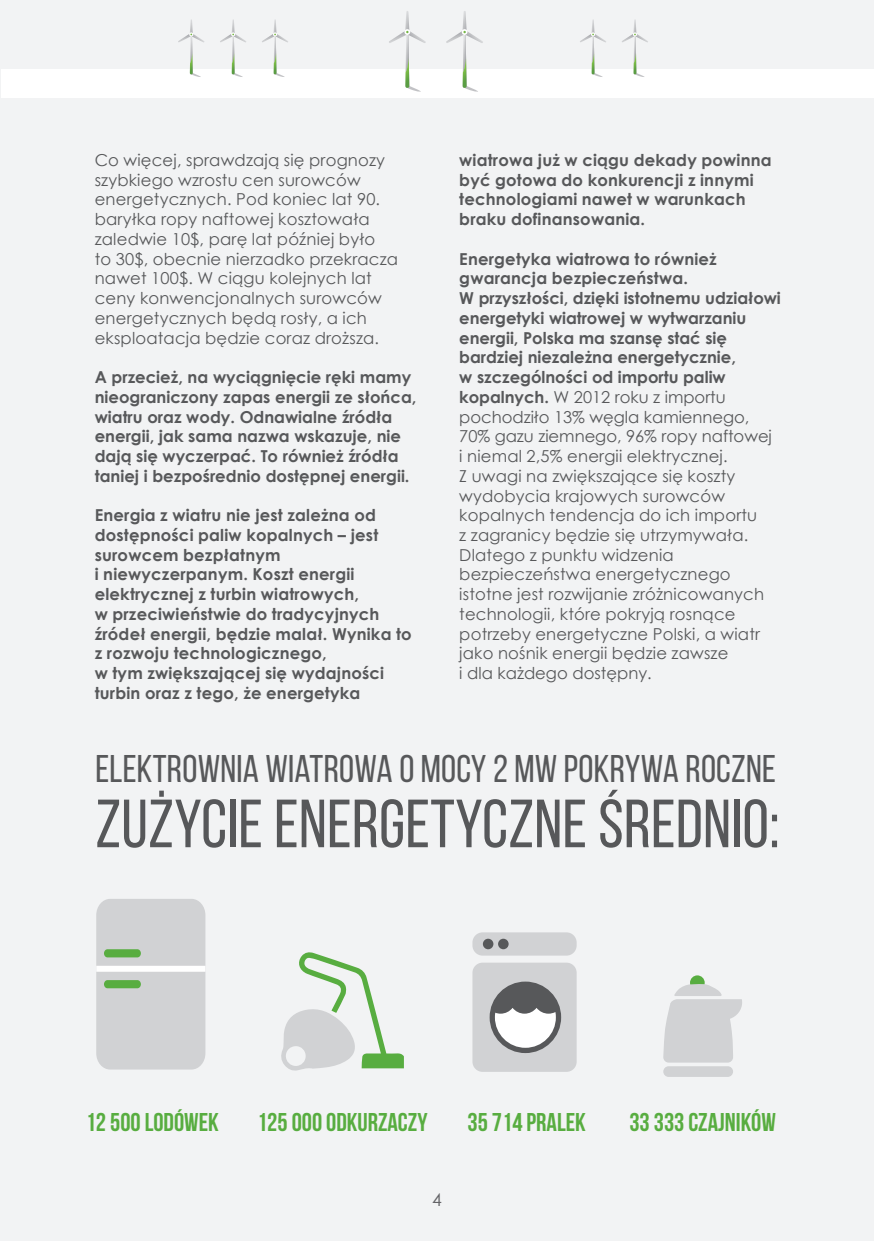
<style>
.page{position:relative;width:874px;height:1241px;background:#fff}
.page>*{position:absolute;margin:0;border:0;box-sizing:border-box;transform-origin:0 0}
.t1{font:67.9px "Bebas Neue";letter-spacing:.005em;color:#57585a}
.t2{font:38.5px "Bebas Neue";letter-spacing:.005em;color:#57585a}
.t3{font:700 25.72px "Bebas Neue";color:#58ad40}
.t4{font:17.5px "Century Gothic";color:#636366}
.t5{font:16.45px/19.8px "Century Gothic";letter-spacing:.01em;color:#57585a}
.t6{font:700 16.45px/19.8px "Century Gothic";letter-spacing:.01em;color:#57585a}
.s1{font-weight:700}
</style>
<div class="page">
<div style="left:0;top:0;width:873px;height:1240px;background:#f2f3f4"></div>
<div style="left:96px;top:898px;width:109px;height:171px;background:#d1d2d4"></div>
<div style="left:96px;top:965px;width:109px;height:6px;background:#fff"></div>
<div style="left:104px;top:949px;width:37px;height:8px;background:#58ad40;border-radius:4px"></div>
<div style="left:104px;top:979px;width:37px;height:9px;background:#58ad40;border-radius:4px"></div>
<svg style="left:280px;top:951px;width:123px;height:120px"></svg>
<div style="left:689px;top:975px;width:15px;height:14px;background:#58ad40;border-radius:50%"></div>
<div style="left:663px;top:1066px;width:69px;height:10px;background:#d1d2d4;border-radius:5px"></div>
<svg style="left:663px;top:983px;width:78px;height:79px"></svg>
<div style="left:472px;top:962px;width:104px;height:109px;background:#d1d2d4;border-radius:10px"></div>
<div style="left:472px;top:932px;width:104px;height:23px;background:#d1d2d4;border-radius:10px"></div>
<svg style="left:489px;top:981px;width:72px;height:71px"></svg>
<div style="left:494px;top:986px;width:61px;height:61px;background:#57585a;border-radius:50%"></div>
<svg style="left:494px;top:1007px;width:61px;height:40px"></svg>
<div style="left:482px;top:938px;width:11px;height:11px;background:#57585a;border-radius:50%"></div>
<div style="left:498px;top:938px;width:10px;height:11px;background:#57585a;border-radius:50%"></div>
<p class="t5" style="left:95px;top:150px;width:305px">Co więcej, sprawdzają się prognozy szybkiego wzrostu cen surowców energetycznych. Pod koniec lat 90. baryłka ropy naftowej kosztowała zaledwie 10$, parę lat później było<br>to 30$, obecnie nierzadko przekracza nawet 100$. W ciągu kolejnych lat ceny konwencjonalnych surowców energetycznych będą rosły, a ich eksploatacja będzie coraz droższa.</p>
<p class="t6" style="left:95px;top:366px;width:323px">A przecież, na wyciągnięcie ręki mamy nieograniczony zapas energii ze słońca, wiatru oraz wody. Odnawialne źródła energii, jak sama nazwa wskazuje, nie dają się wyczerpać. To również źródła taniej i bezpośrednio dostępnej energii.</p>
<p class="t6" style="left:95px;top:504px;width:318px">Energia z wiatru nie jest zależna od dostępności paliw kopalnych – jest surowcem bezpłatnym<br>i niewyczerpanym. Koszt energii elektrycznej z turbin wiatrowych,<br>w przeciwieństwie do tradycyjnych źródeł energii, będzie malał. Wynika to z rozwoju technologicznego,<br>w tym zwiększającej się wydajności turbin oraz z tego, że energetyka</p>
<p class="t6" style="left:459px;top:149px;width:314px">wiatrowa już w ciągu dekady powinna być gotowa do konkurencji z innymi technologiami nawet w warunkach braku dofinansowania.</p>
<p class="t5" style="left:459px;top:248px;width:323px"><span class="s1">Energetyka wiatrowa to również gwarancja bezpieczeństwa.<br>W przyszłości, dzięki istotnemu udziałowi energetyki wiatrowej w wytwarzaniu energii, Polska ma szansę stać się bardziej niezależna energetycznie,<br>w szczególności od importu paliw kopalnych.</span> W 2012 roku z importu pochodziło 13% węgla kamiennego, 70% gazu ziemnego, 96% ropy naftowej<br>i niemal 2,5% energii elektrycznej.<br>Z uwagi na zwiększające się koszty wydobycia krajowych surowców kopalnych tendencja do ich importu<br>z zagranicy będzie się utrzymywała.<br>Dlatego z punktu widzenia bezpieczeństwa energetycznego istotne jest rozwijanie zróżnicowanych technologii, które pokryją rosnące potrzeby energetyczne Polski, a wiatr jako nośnik energii będzie zawsze<br>i dla każdego dostępny.</p>
<p class="t2" style="left:95px;top:747px;width:681px">ELEKTROWNIA WIATROWA O MOCY 2 MW POKRYWA ROCZNE</p>
<p class="t1" style="left:95px;top:786px;width:685px">ZUŻYCIE ENERGETYCZNE ŚREDNIO:</p>
<p class="t3" style="left:86px;top:1107px;width:134px">12 500 LODÓWEK</p>
<p class="t3" style="left:257px;top:1107px;width:172px">125 000 ODKURZACZY</p>
<p class="t3" style="left:467px;top:1107px;width:120px">35 714 PRALEK</p>
<p class="t3" style="left:629px;top:1107px;width:148px">33 333 CZAJNIKÓW</p>
<p class="t4" style="left:432px;top:1187px;width:11px">4</p>
</div>
